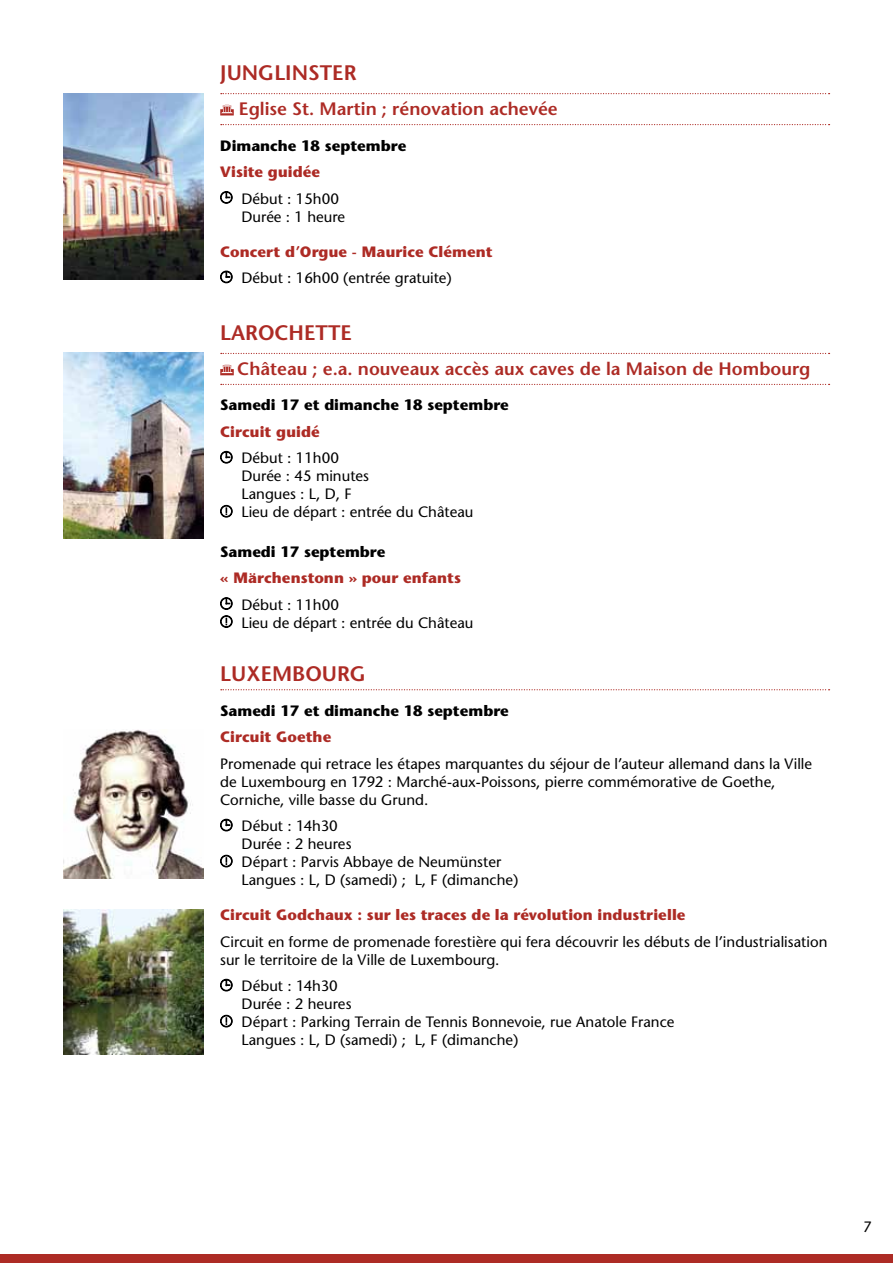
<style>
.page{position:relative;width:893px;height:1263px;background:#fff}
.page>*{position:absolute;margin:0;border:0;box-sizing:border-box;transform-origin:0 0}
.t1{font:600 21px "Stone Sans";color:#ad2b25}
.t2{font:600 18px "Stone Sans";color:#ad2b25}
.t3{font:15px/18px "Stone Sans";color:#000}
.t4{font:700 15px "Stone Sans";letter-spacing:.005em;color:#ad2b25}
.t5{font:700 15px "Stone Sans";color:#000}
</style>
<div class="page">
<div style="left:0;top:1254px;width:893px;height:9px;background:#ad2b25"></div>
<svg style="left:221px;top:93px;width:609px;height:1px"></svg>
<svg style="left:221px;top:124px;width:609px;height:1px"></svg>
<svg style="left:221px;top:353px;width:609px;height:1px"></svg>
<svg style="left:221px;top:384px;width:609px;height:1px"></svg>
<svg style="left:221px;top:689px;width:609px;height:1px"></svg>
<svg style="left:220px;top:104px;width:14px;height:11px"></svg>
<svg style="left:220px;top:191px;width:13px;height:13px"></svg>
<svg style="left:220px;top:271px;width:13px;height:12px"></svg>
<svg style="left:220px;top:364px;width:14px;height:11px"></svg>
<svg style="left:220px;top:451px;width:13px;height:13px"></svg>
<svg style="left:220px;top:505px;width:13px;height:13px"></svg>
<svg style="left:220px;top:597px;width:13px;height:31px"></svg>
<svg style="left:220px;top:819px;width:13px;height:12px"></svg>
<svg style="left:220px;top:855px;width:13px;height:12px"></svg>
<svg style="left:220px;top:979px;width:13px;height:12px"></svg>
<svg style="left:220px;top:1015px;width:13px;height:12px"></svg>
<img style="left:64px;top:729px;width:139px;height:149px">
<img style="left:64px;top:94px;width:139px;height:185px">
<img style="left:64px;top:353px;width:139px;height:186px">
<img style="left:64px;top:909px;width:139px;height:145px">
<h1 class="t1" style="left:220px;top:60px;width:138px">Junglinster</h1>
<p class="t2" style="left:239px;top:98px;width:320px">Eglise St. M artin ; rénovation achevée</p>
<p class="t5" style="left:220px;top:136px;width:187px">Dimanche 18 septembre</p>
<p class="t4" style="left:220px;top:162px;width:101px">Visite guidée</p>
<p class="t3" style="left:242px;top:189px;width:105px">Début : 15h00<br>Durée : 1 heure</p>
<p class="t4" style="left:220px;top:242px;width:274px">Concert d’Orgue - Maurice Clément</p>
<p class="t3" style="left:242px;top:269px;width:212px">Début : 16h00 (entrée gratuite)</p>
<h1 class="t1" style="left:220px;top:320px;width:69px">Laroche</h1>
<h1 class="t1" style="left:316px;top:320px;width:35px">tte</h1>
<p class="t2" style="left:237px;top:358px;width:575px">Château ; e.a. nouveaux accès aux caves de la Maison de Hombourg</p>
<p class="t5" style="left:220px;top:396px;width:290px">Samedi 17 et dimanche 18 septembre</p>
<p class="t4" style="left:220px;top:422px;width:101px">Circuit guidé</p>
<p class="t3" style="left:242px;top:449px;width:233px">Début : 11h00<br>Durée : 45 minutes<br>Langues : L, D, F<br>Lieu de départ : entrée du Château</p>
<p class="t5" style="left:220px;top:542px;width:167px">Samedi 17 septembre</p>
<p class="t4" style="left:220px;top:568px;width:242px">« Märchenstonn » pour enfants</p>
<p class="t3" style="left:242px;top:595px;width:233px">Début : 11h00<br>Lieu de départ : entrée du Château</p>
<h1 class="t1" style="left:220px;top:660px;width:147px">Luxembourg</h1>
<p class="t5" style="left:220px;top:701px;width:290px">Samedi 17 et dimanche 18 septembre</p>
<p class="t4" style="left:220px;top:727px;width:112px">Circuit Goethe</p>
<p class="t3" style="left:220px;top:754px;width:593px">Promenade qui retrace les étapes marquantes du séjour de l’auteur allemand dans la Ville de Luxembourg en 1792 : Marché-aux-Poissons, pierre commémorative de Goethe,<br>Corniche, ville basse du Grund.</p>
<p class="t3" style="left:242px;top:817px;width:278px">Début : 14h30<br>Durée : 2 heures<br>Départ : Parvis Abbaye de Neumünster<br>Langues : L, D (samedi) ; L, F (dimanche)</p>
<p class="t4" style="left:220px;top:905px;width:467px">Circuit Godchaux : sur les traces de la révolution industrielle</p>
<p class="t3" style="left:220px;top:932px;width:609px">Circuit en forme de promenade forestière qui fera découvrir les débuts de l’industrialisation sur le territoire de la Ville de Luxembourg.</p>
<p class="t3" style="left:242px;top:977px;width:434px">Début : 14h30<br>Durée : 2 heures<br>Départ : Parking Terrain de Tennis Bonnevoie, rue Anatole France Langues : L, D (samedi) ; L, F (dimanche)</p>
<p class="t3" style="left:863px;top:1218px;width:10px">7</p>
</div>
